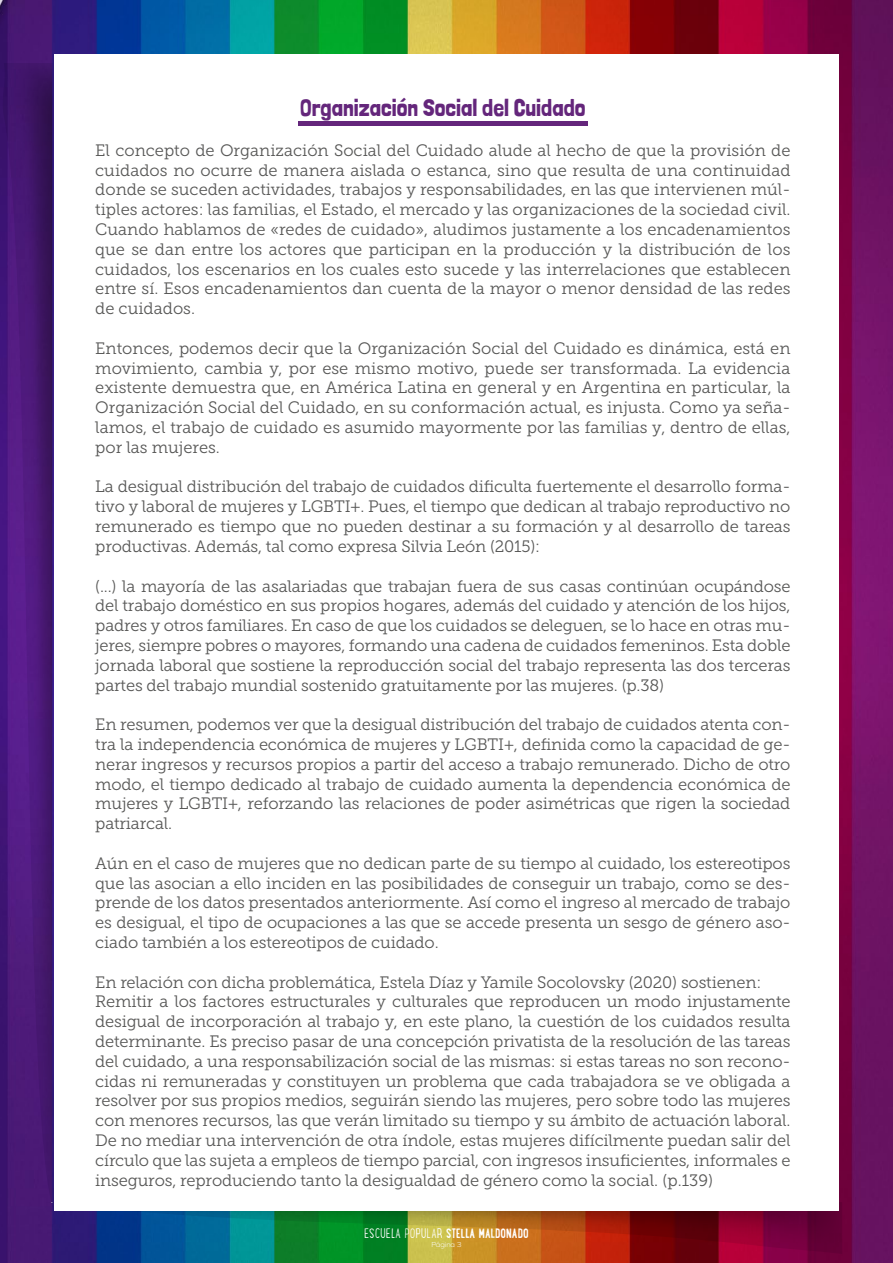
<style>
.page{position:relative;width:893px;height:1263px;background:#fff}
.page>*{position:absolute;margin:0;border:0;box-sizing:border-box;transform-origin:0 0}
.t1{font:24px "Londrina Solid";color:#64267b}
.t2{font:16.5px/19.8px "Museo Slab 300";letter-spacing:-.01em;color:#575756;text-align:justify}
.t3{font:700 12px "Lunch Box";color:#fff}
.t4{font:300 7.5px "Graphie";color:#fff}
.s1{font-weight:300}
</style>
<div class="page">
<img style="left:0;top:0;width:893px;height:1263px">
<img style="left:1px;top:63px;width:51px;height:1145px">
<img style="left:47px;top:1202px;width:795px;height:52px">
<div style="left:54px;top:54px;width:785px;height:1157px;background:#fff"></div>
<hr style="left:298px;top:121px;width:290px;height:4px;background:#64267b">
<h1 class="t1" style="left:300px;top:94px;width:287px">Organización Social del Cuidado</h1>
<p class="t2" style="left:95px;top:140px;width:697px">El concepto de Organización Social del Cuidado alude al hecho de que la provisión de cuidados no ocurre de manera aislada o estanca, sino que resulta de una continuidad donde se suceden actividades, trabajos y responsabilidades, en las que intervienen múl&shy;tiples actores: las familias, el Estado, el mercado y las organizaciones de la sociedad civil.<br>Cuando hablamos de «redes de cuidado», aludimos justamente a los encadenamientos que se dan entre los actores que participan en la producción y la distribución de los cuidados, los escenarios en los cuales esto sucede y las interrelaciones que establecen entre sí. Esos encadenamientos dan cuenta de la mayor o menor densidad de las redes de cuidados.</p>
<p class="t2" style="left:95px;top:338px;width:697px">Entonces, podemos decir que la Organización Social del Cuidado es dinámica, está en movimiento, cambia y, por ese mismo motivo, puede ser transformada. La evidencia existente demuestra que, en América Latina en general y en Argentina en particular, la Organización Social del Cuidado, en su conformación actual, es injusta. Como ya seña&shy;lamos, el trabajo de cuidado es asumido mayormente por las familias y, dentro de ellas, por las mujeres.</p>
<p class="t2" style="left:95px;top:477px;width:697px">La desigual distribución del trabajo de cuidados dificulta fuertemente el desarrollo forma&shy;tivo y laboral de mujeres y LGBTI+. Pues, el tiempo que dedican al trabajo reproductivo no remunerado es tiempo que no pueden destinar a su formación y al desarrollo de tareas productivas. Además, tal como expresa Silvia León (2015):</p>
<p class="t2" style="left:95px;top:576px;width:697px">(...) la mayoría de las asalariadas que trabajan fuera de sus casas continúan ocupándose del trabajo doméstico en sus propios hogares, además del cuidado y atención de los hijos, padres y otros familiares. En caso de que los cuidados se deleguen, se lo hace en otras mu&shy;jeres, siempre pobres o mayores, formando una cadena de cuidados femeninos. Esta doble jornada laboral que sostiene la reproducción social del trabajo representa las dos terceras partes del trabajo mundial sostenido gratuitamente por las mujeres. (p.38)</p>
<p class="t2" style="left:95px;top:715px;width:697px">En resumen, podemos ver que la desigual distribución del trabajo de cuidados atenta con&shy;tra la independencia económica de mujeres y LGBTI+, definida como la capacidad de ge&shy;nerar ingresos y recursos propios a partir del acceso a trabajo remunerado. Dicho de otro modo, el tiempo dedicado al trabajo de cuidado aumenta la dependencia económica de mujeres y LGBTI+, reforzando las relaciones de poder asimétricas que rigen la sociedad patriarcal.</p>
<p class="t2" style="left:95px;top:853px;width:697px">Aún en el caso de mujeres que no dedican parte de su tiempo al cuidado, los estereotipos que las asocian a ello inciden en las posibilidades de conseguir un trabajo, como se des&shy;prende de los datos presentados anteriormente. Así como el ingreso al mercado de trabajo es desigual, el tipo de ocupaciones a las que se accede presenta un sesgo de género aso&shy;ciado también a los estereotipos de cuidado.</p>
<p class="t2" style="left:95px;top:972px;width:697px;text-align:left">En relación con dicha problemática, Estela Díaz y Yamile Socolovsky (2020) sostienen:<br>Remitir a los factores estructurales y culturales que reproducen un modo injustamente desigual de incorporación al trabajo y, en este plano, la cuestión de los cuidados resulta determinante. Es preciso pasar de una concepción privatista de la resolución de las tareas del cuidado, a una responsabilización social de las mismas: si estas tareas no son recono&shy;cidas ni remuneradas y constituyen un problema que cada trabajadora se ve obligada a resolver por sus propios medios, seguirán siendo las mujeres, pero sobre todo las mujeres con menores recursos, las que verán limitado su tiempo y su ámbito de actuación laboral.<br>De no mediar una intervención de otra índole, estas mujeres difícilmente puedan salir del círculo que las sujeta a empleos de tiempo parcial, con ingresos insuficientes, informales e inseguros, reproduciendo tanto la desigualdad de género como la social. (p.139)</p>
<p class="t3" style="left:364px;top:1223px;width:166px"><span class="s1">ESCUELA POPULAR</span> STELLA MALDONADO</p>
<p class="t4" style="left:431px;top:1240px;width:32px">Página 3</p>
</div>
